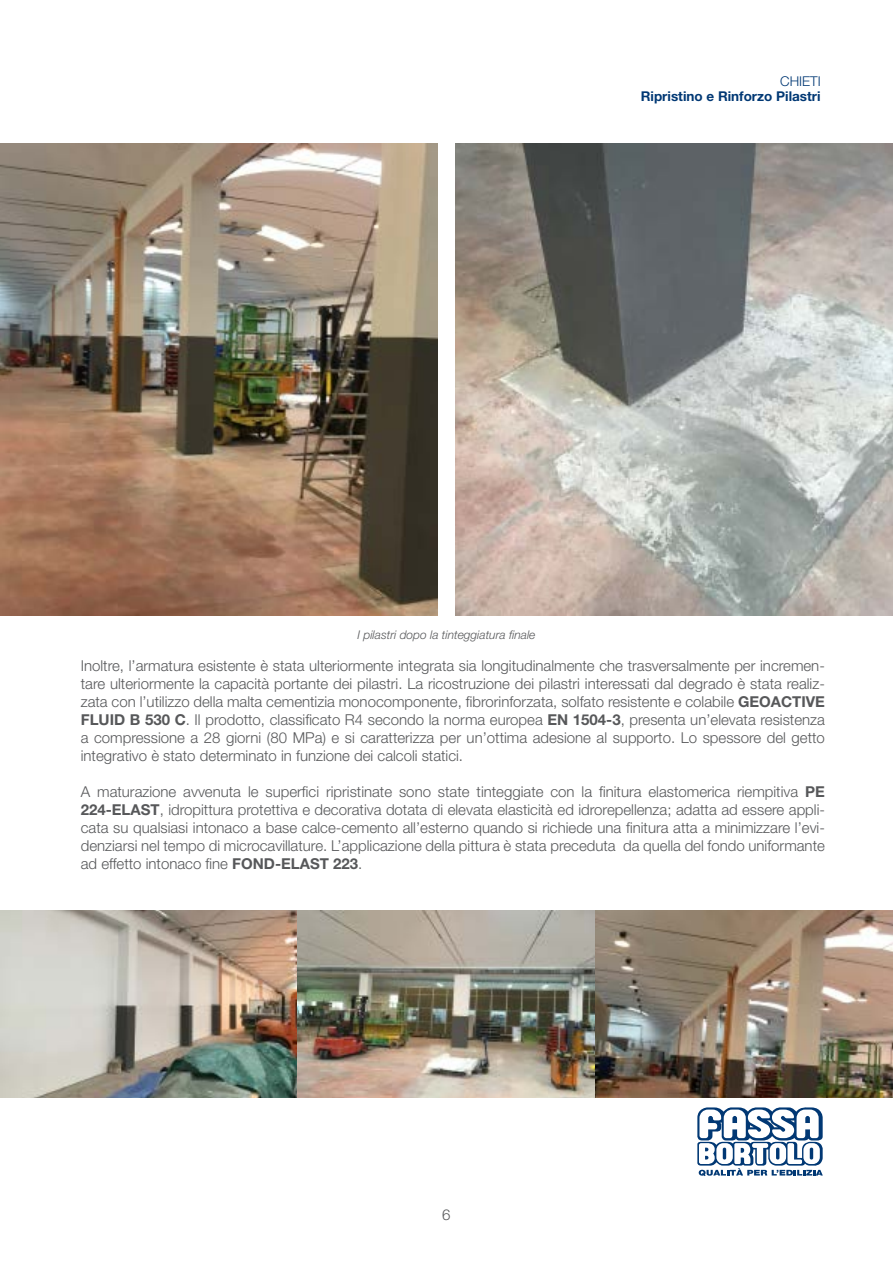
<style>
.page{position:relative;width:893px;height:1263px;background:#fff}
.page>*{position:absolute;margin:0;border:0;box-sizing:border-box;transform-origin:0 0}
.Testo_Normale{font:300 15px/18px "Helvetica Neue LT Std";color:#57585a;text-align:justify}
.t1{font:700 13.5px "Helvetica Neue LT Std";color:#013874}
.t2{font:300 13.5px "Helvetica Neue LT Std";color:#013874}
.Didascalia{font:italic 300 12px "Helvetica Neue LT Std";color:#57585a}
.s1{font-weight:700}
</style>
<div class="page">
<svg style="left:697px;top:1107px;width:126px;height:69px"></svg>
<img style="left:0;top:144px;width:438px;height:471px">
<img style="left:455px;top:144px;width:438px;height:471px">
<img style="left:0;top:910px;width:298px;height:188px">
<img style="left:298px;top:910px;width:297px;height:188px">
<img style="left:595px;top:910px;width:298px;height:188px">
<p class="t2" style="left:780px;top:73px;width:42px">CHIETI</p>
<p class="t1" style="left:641px;top:88px;width:181px">Ripristino e Rinforzo Pilastri</p>
<p class="Didascalia" style="left:357px;top:628px;width:180px">I pilastri dopo la tinteggiatura finale</p>
<p class="Testo_Normale" style="left:81px;top:657px;width:746px">Inoltre, l’armatura esistente è stata ulteriormente integrata sia longitudinalmente che trasversalmente per incremen&shy;tare ulteriormente la capacità portante dei pilastri. La ricostruzione dei pilastri interessati dal degrado è stata realiz&shy;zata con l’utilizzo della malta cementizia monocomponente, fibrorinforzata, solfato resistente e colabile <span class="s1">GEOACTIVE FLUID B 530 C</span>. Il prodotto, classificato R4 secondo la norma europea <span class="s1">EN 1504-3</span>, presenta un’elevata resistenza a compressione a 28 giorni (80 MPa) e si caratterizza per un’ottima adesione al supporto. Lo spessore del getto integrativo è stato determinato in funzione dei calcoli statici.</p>
<p class="Testo_Normale" style="left:81px;top:783px;width:746px">A maturazione avvenuta le superfici ripristinate sono state tinteggiate con la finitura elastomerica riempitiva <span class="s1">PE 224-ELAST</span>, idropittura protettiva e decorativa dotata di elevata elasticità ed idrorepellenza; adatta ad essere appli&shy;cata su qualsiasi intonaco a base calce-cemento all’esterno quando si richiede una finitura atta a minimizzare l’evi&shy;denziarsi nel tempo di microcavillature. L’applicazione della pittura è stata preceduta da quella del fondo uniformante ad effetto intonaco fine <span class="s1">FOND-ELAST 223</span>.</p>
<p class="Testo_Normale" style="left:442px;top:1205px;width:10px">6</p>
</div>
